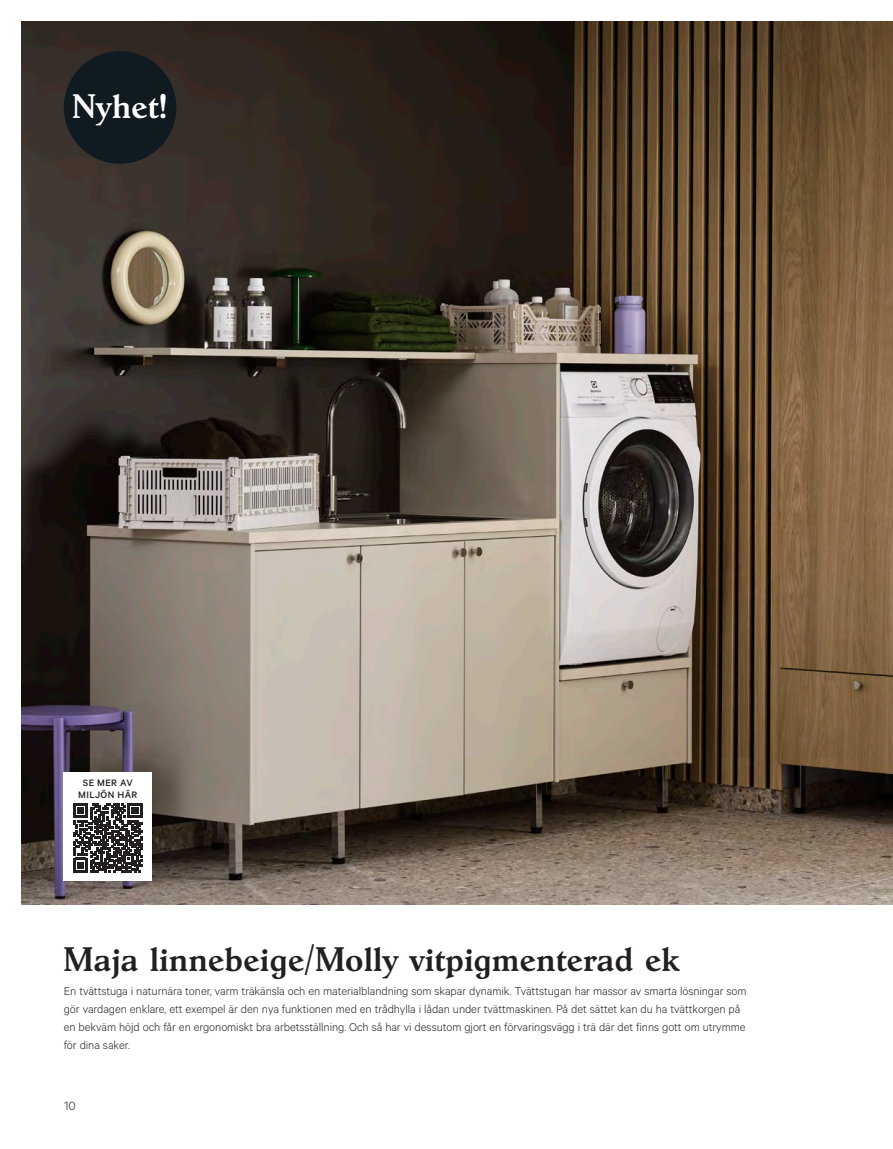
<style>
.page{position:relative;width:893px;height:1149px;background:#fff}
.page>*{position:absolute;margin:0;border:0;box-sizing:border-box;transform-origin:0 0}
.Rubrik_A{font:500 33px "Hoboken Serial";letter-spacing:.02em;color:#231f20}
.Nyhet_stor{font:500 33px "Hoboken Serial";letter-spacing:.02em;color:#fff}
.t1{font:300 13.5px "Calibre";color:#231f20}
.Brödtext_A{font:300 12.75px/18px "Calibre";letter-spacing:-.005em;color:#231f20}
.t2{font:500 10.5px/12px "Calibre";letter-spacing:.04em;color:#231f20;text-align:center}
</style>
<div class="page">
<img style="left:21px;top:21px;width:872px;height:883px">
<div style="left:64px;top:51px;width:112px;height:113px;background:#101a21;border-radius:50%"></div>
<div style="left:64px;top:772px;width:88px;height:108px;background:#fff"></div>
<svg style="left:73px;top:803px;width:69px;height:69px"></svg>
<p class="Nyhet_stor" style="left:73px;top:86px;width:97px">Nyhet!</p>
<p class="t2" style="left:78px;top:775px;width:61px">SE MER AV<br>MILJÖN HÄR</p>
<p class="Rubrik_A" style="left:64px;top:938px;width:616px">Maja linnebeige/Molly vitpigmenterad ek</p>
<p class="Brödtext_A" style="left:64px;top:981px;width:684px">En tvättstuga i naturnära toner, varm träkänsla och en materialblandning som skapar dynamik. Tvättstugan har massor av smarta lösningar som gör vardagen enklare, ett exempel är den nya funktionen med en trådhylla i lådan under tvättmaskinen. På det sättet kan du ha tvättkorgen på en bekväm höjd och får en ergonomiskt bra arbetsställning. Och så har vi dessutom gjort en förvaringsvägg i trä där det finns gott om utrymme för dina saker.</p>
<p class="t1" style="left:64px;top:1097px;width:13px">10</p>
</div>
